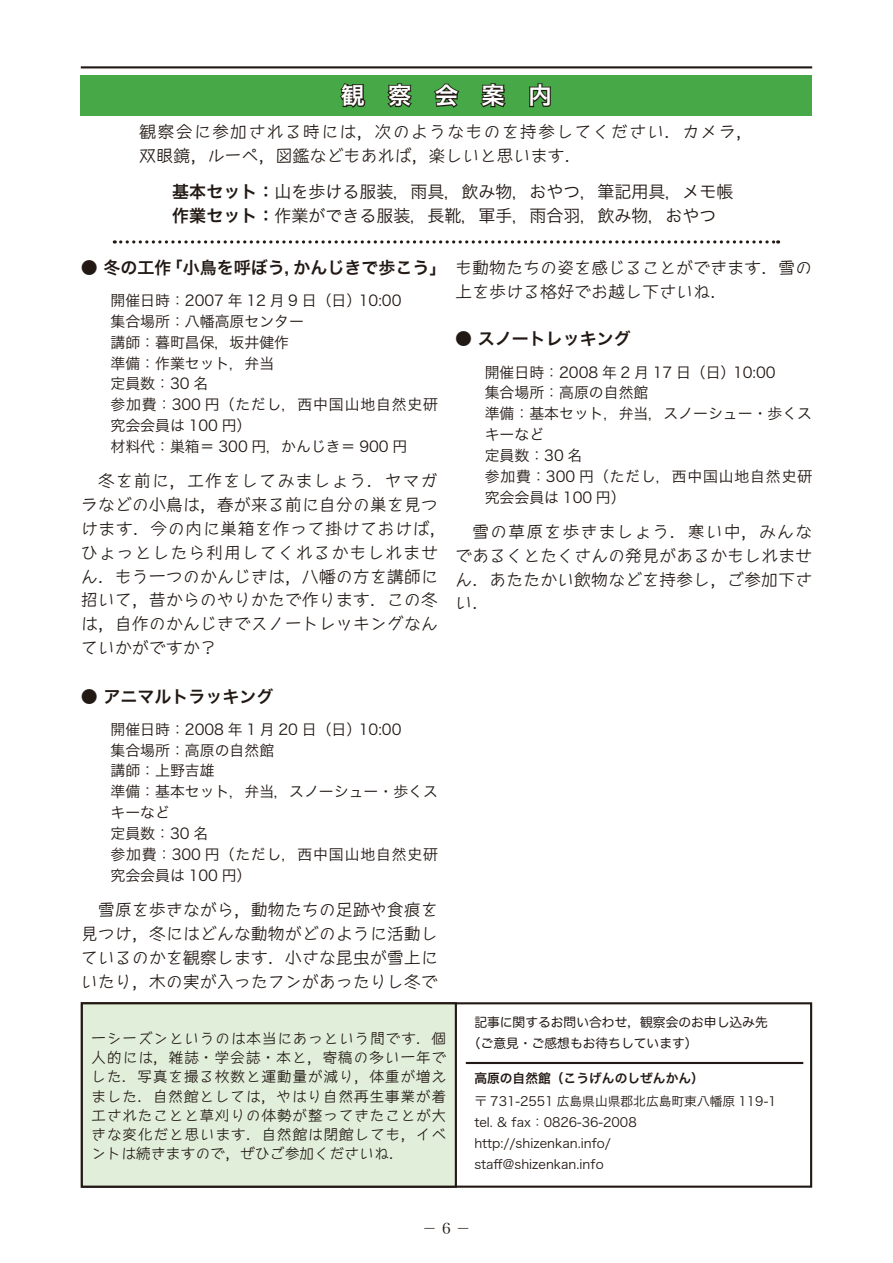
<style>
.page{position:relative;width:893px;height:1263px;background:#fff}
.page>*{position:absolute;margin:0;border:0;box-sizing:border-box;transform-origin:0 0}
.t1{font:23.4px "Hira Kaku Pro W6";color:#fff}
.本文{font:500 16.95px/23.9px "September";color:#221914}
.セット{font:16.95px "Hira Kaku Pro W3";color:#221914}
.本文-2{font:500 16.95px/23.9px "September";letter-spacing:.07em;color:#221914}
.小見出し{font:16.95px "Hira Kaku Pro W6";color:#221914}
.基本情報{font:14.85px/20.9px "Hira Kaku Pro W3";color:#221914}
.あとがき{font:500 14.85px/19.2px "September";letter-spacing:.04em;color:#221914;text-align:justify}
.基本情報_最終行{font:14.85px/20.9px "Hira Kaku Pro W3";letter-spacing:.055em;color:#221914}
.基本情報-2{font:14.85px/20.9px "Hira Kaku Pro W3";letter-spacing:.055em;color:#221914}
.基本情報_最終行-2{font:14.85px "Hira Kaku Pro W3";color:#221914}
.t2{font:14.85px "Hira Min Pro W3";color:#221914}
.t3{font:12.75px "Hira Kaku Pro W3";color:#221914}
.t4{font:12.75px "Hira Maru Pro W4";color:#221914}
.t5{font:12.75px "Hira Kaku Pro W6";color:#221914}
.s1{font-family:"Hira Kaku Pro W6"}
</style>
<div class="page">
<div style="left:81px;top:75px;width:731px;height:41px;background:#46a846"></div>
<div style="left:82px;top:1003px;width:374px;height:184px;background:#e1eeda"></div>
<div style="left:81px;top:1002px;width:376px;height:186px;border:2px solid #221914"></div>
<hr style="left:466px;top:1062px;width:337px;height:2px;background:#221914">
<svg style="left:340px;top:83px;width:26px;height:25px"></svg>
<svg style="left:387px;top:83px;width:25px;height:25px"></svg>
<svg style="left:434px;top:83px;width:26px;height:25px"></svg>
<svg style="left:480px;top:83px;width:26px;height:25px"></svg>
<svg style="left:529px;top:83px;width:22px;height:25px"></svg>
<hr style="left:81px;top:66px;width:731px;height:2px;background:#221914">
<svg style="left:121px;top:240px;width:658px;height:4px"></svg>
<p class="t1" style="left:341px;top:74px;width:212px">観　察　会　案　内</p>
<p class="本文-2" style="left:139px;top:119px;width:615px">観察会に参加される時には，次のようなものを持参してください．カメラ，双眼鏡，ルーペ，図鑑などもあれば，楽しいと思います．</p>
<p class="セット" style="left:172px;top:177px;width:563px"><span class="s1">基本セット：</span>山を歩ける服装，雨具，飲み物，おやつ，筆記用具，メモ帳</p>
<p class="セット" style="left:172px;top:200px;width:546px"><span class="s1">作業セット：</span>作業ができる服装，長靴，軍手，雨合羽，飲み物，おやつ</p>
<p class="小見出し" style="left:81px;top:252px;width:367px">● 冬の工作「小鳥を呼ぼう，かんじきで歩こう」</p>
<p class="基本情報" style="left:111px;top:289px;width:292px">開催日時：2007 年 12 月 9 日（日）10:00</p>
<p class="基本情報" style="left:111px;top:310px;width:195px">集合場所：八幡高原センター</p>
<p class="基本情報" style="left:111px;top:331px;width:180px">講師：暮町昌保，坂井健作</p>
<p class="基本情報" style="left:111px;top:352px;width:165px">準備：作業セット，弁当</p>
<p class="基本情報" style="left:111px;top:372px;width:99px">定員数：30 名</p>
<p class="基本情報-2" style="left:111px;top:393px;width:329px">参加費：300 円（ただし，西中国山地自然史研究会会員は 100 円）</p>
<p class="基本情報_最終行-2" style="left:111px;top:433px;width:298px">材料代：巣箱＝ 300 円，かんじき＝ 900 円</p>
<p class="本文" style="left:81px;top:469px;width:367px;text-indent:17px">冬を前に，工作をしてみましょう．ヤマガラなどの小鳥は，春が来る前に自分の巣を見つけます．今の内に巣箱を作って掛けておけば，ひょっとしたら利用してくれるかもしれません．もう一つのかんじきは，八幡の方を講師に招いて，昔からのやりかたで作ります．この冬は，自作のかんじきでスノートレッキングなんていかがですか？</p>
<p class="小見出し" style="left:81px;top:681px;width:194px">● アニマルトラッキング</p>
<p class="基本情報" style="left:111px;top:718px;width:292px">開催日時：2008 年 1 月 20 日（日）10:00</p>
<p class="基本情報" style="left:111px;top:738px;width:165px">集合場所：高原の自然館</p>
<p class="基本情報" style="left:111px;top:759px;width:106px">講師：上野吉雄</p>
<p class="基本情報" style="left:111px;top:780px;width:329px">準備：基本セット，弁当，スノーシュー・歩くスキーなど</p>
<p class="基本情報" style="left:111px;top:822px;width:99px">定員数：30 名</p>
<p class="基本情報_最終行" style="left:111px;top:843px;width:329px">参加費：300 円（ただし，西中国山地自然史研究会会員は 100 円）</p>
<p class="本文" style="left:81px;top:898px;width:359px;text-align:justify;text-indent:17px">雪原を歩きながら，動物たちの足跡や食痕を見つけ，冬にはどんな動物がどのように活動しているのかを観察します．小さな昆虫が雪上にいたり，木の実が入ったフンがあったりし冬で</p>
<p class="本文" style="left:455px;top:256px;width:359px">も動物たちの姿を感じることができます．雪の上を歩ける格好でお越し下さいね．</p>
<p class="小見出し" style="left:455px;top:324px;width:177px">● スノートレッキング</p>
<p class="基本情報" style="left:485px;top:360px;width:292px">開催日時：2008 年 2 月 17 日（日）10:00</p>
<p class="基本情報" style="left:485px;top:381px;width:165px">集合場所：高原の自然館</p>
<p class="基本情報" style="left:485px;top:402px;width:329px">準備：基本セット，弁当，スノーシュー・歩くスキーなど</p>
<p class="基本情報" style="left:485px;top:444px;width:99px">定員数：30 名</p>
<p class="基本情報_最終行" style="left:485px;top:465px;width:329px">参加費：300 円（ただし，西中国山地自然史研究会会員は 100 円）</p>
<p class="本文" style="left:455px;top:520px;width:359px;text-align:justify;text-indent:17px">雪の草原を歩きましょう．寒い中，みんなであるくとたくさんの発見があるかもしれません．あたたかい飲物などを持参し，ご参加下さい．</p>
<p class="あとがき" style="left:91px;top:1029px;width:357px">一シーズンというのは本当にあっという間です．個人的には，雑誌・学会誌・本と，寄稿の多い一年でした．写真を撮る枚数と運動量が減り，体重が増えました．自然館としては，やはり自然再生事業が着工されたことと草刈りの体勢が整ってきたことが大きな変化だと思います．自然館は閉館しても，イベントは続きますので，ぜひご参加くださいね．</p>
<p class="t4" style="left:474px;top:1011px;width:295px">記事に関するお問い合わせ，観察会のお申し込み先</p>
<p class="t4" style="left:468px;top:1032px;width:231px">（ご意見・ご感想もお待ちしています）</p>
<p class="t5" style="left:474px;top:1067px;width:231px">高原の自然館（こうげんのしぜんかん）</p>
<p class="t3" style="left:474px;top:1089px;width:304px">〒 731-2551 広島県山県郡北広島町東八幡原 119-1</p>
<p class="t3" style="left:474px;top:1111px;width:164px">tel. &amp; fax：0826-36-2008</p>
<p class="t3" style="left:474px;top:1132px;width:138px">http://shizenkan.info/</p>
<p class="t3" style="left:474px;top:1153px;width:131px">staff@shizenkan.info</p>
<p class="t2" style="left:422px;top:1216px;width:50px">－ 6 －</p>
</div>
